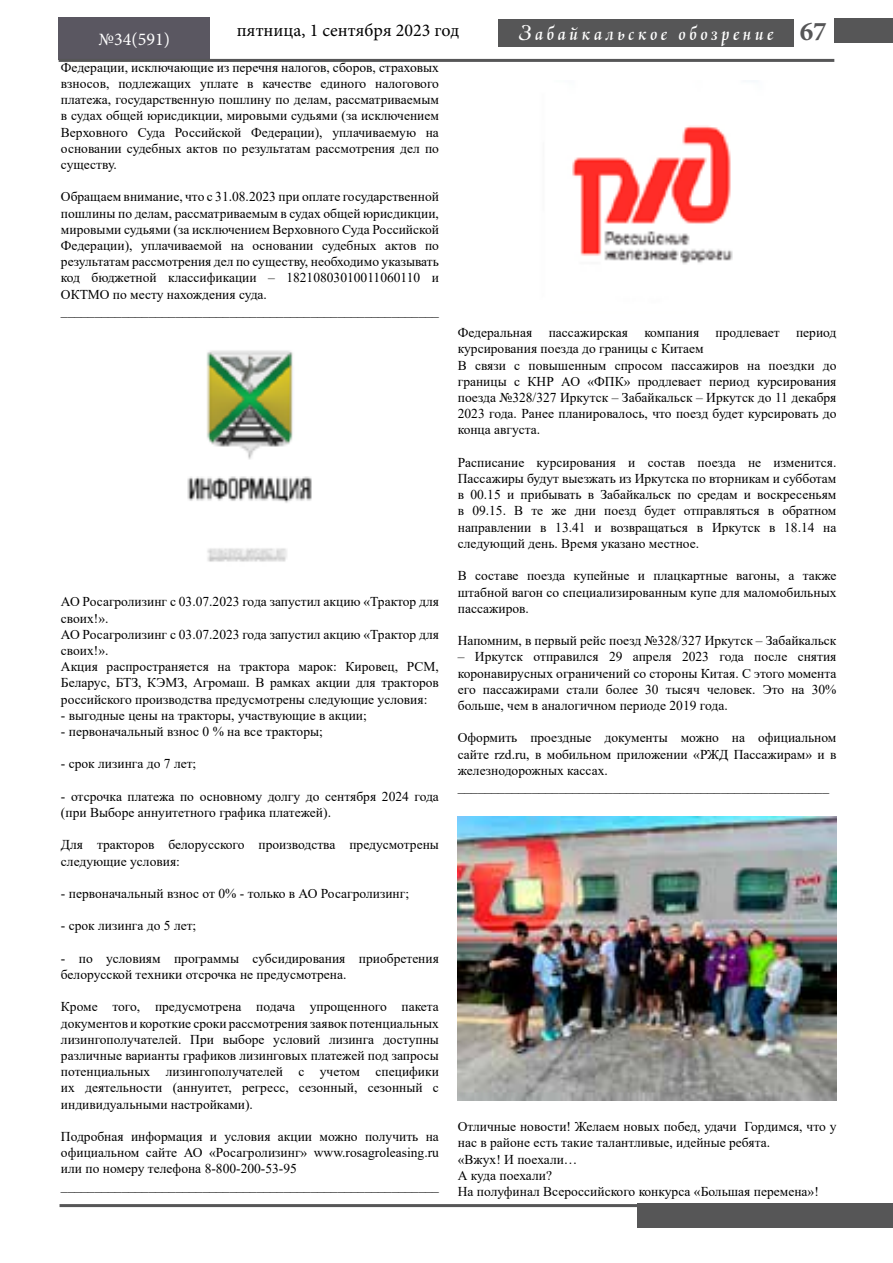
<style>
.page{position:relative;width:893px;height:1263px;background:#fff}
.page>*{position:absolute;margin:0;border:0;box-sizing:border-box;transform-origin:0 0}
.t1{font:21px "Asturiascript";letter-spacing:.18em;color:#fff}
.t2{font:18px "Minion Pro";color:#000}
.t3{font:18px "Minion Pro";color:#fff}
.t4{font:13.5px/16.2px "Times New Roman";color:#000}
.s1{font-family:"Minion Pro";font-weight:700;font-size:27px;color:#565657}
</style>
<div class="page">
<div style="left:834px;top:18px;width:59px;height:24px;background:#565657"></div>
<div style="left:498px;top:19px;width:296px;height:28px;background:#565657"></div>
<div style="left:59px;top:17px;width:151px;height:43px;background:#5a5761"></div>
<div style="left:637px;top:1203px;width:256px;height:24px;background:#565657"></div>
<hr style="left:60px;top:1204px;width:775px;height:3px;background:#565657">
<hr style="left:59px;top:59px;width:775px;height:3px;background:#565657">
<img style="left:187px;top:350px;width:125px;height:212px">
<img style="left:572px;top:125px;width:161px;height:139px">
<img style="left:458px;top:816px;width:379px;height:284px">
<h2 class="t3" style="left:99px;top:27px;width:73px">№34(591)</h2>
<h2 class="t2" style="left:237px;top:18px;width:224px">пятница, 1 сентября 2023 год</h2>
<h1 class="t1" style="left:519px;top:21px;width:309px">Забайкальское обозрение <span class="s1">67</span></h1>
<p class="t4" style="left:61px;top:59px;width:380px;text-align:justify">Федерации, исключающие из перечня налогов, сборов, страховых взносов, подлежащих уплате в качестве единого налогового платежа, государственную пошлину по делам, рассматриваемым в судах общей юрисдикции, мировыми судьями (за исключением Верховного Суда Российской Федерации), уплачиваемую на основании судебных актов по результатам рассмотрения дел по существу.</p>
<p class="t4" style="left:61px;top:188px;width:380px">Обращаем внимание, что с 31.08.2023 при оплате государственной пошлины по делам, рассматриваемым в судах общей юрисдикции, мировыми судьями (за исключением Верховного Суда Российской Федерации), уплачиваемой на основании судебных актов по результатам рассмотрения дел по существу, необходимо указывать код бюджетной классификации – 18210803010011060110 и ОКТМО по месту нахождения суда. ________________________________________________________</p>
<p class="t4" style="left:61px;top:593px;width:380px">АО Росагролизинг с 03.07.2023 года запустил акцию «Трактор для своих!».<br>АО Росагролизинг с 03.07.2023 года запустил акцию «Трактор для своих!».<br>Акция распространяется на трактора марок: Кировец, РСМ, Беларус, БТЗ, КЭМЗ, Агромаш. В рамках акции для тракторов российского производства предусмотрены следующие условия:</p>
<p class="t4" style="left:61px;top:707px;width:307px">- выгодные цены на тракторы, участвующие в акции;</p>
<p class="t4" style="left:61px;top:723px;width:264px">- первоначальный взнос 0 % на все тракторы;</p>
<p class="t4" style="left:61px;top:755px;width:137px">- срок лизинга до 7 лет;</p>
<p class="t4" style="left:61px;top:788px;width:380px">- отсрочка платежа по основному долгу до сентября 2024 года (при Выборе аннуитетного графика платежей).</p>
<p class="t4" style="left:61px;top:836px;width:380px">Для тракторов белорусского производства предусмотрены следующие условия:</p>
<p class="t4" style="left:61px;top:885px;width:350px">- первоначальный взнос от 0% - только в АО Росагролизинг;</p>
<p class="t4" style="left:61px;top:917px;width:137px">- срок лизинга до 5 лет;</p>
<p class="t4" style="left:61px;top:950px;width:379px">- по условиям программы субсидирования приобретения белорусской техники отсрочка не предусмотрена.</p>
<p class="t4" style="left:61px;top:998px;width:380px;text-align:justify">Кроме того, предусмотрена подача упрощенного пакета документов и короткие сроки рассмотрения заявок потенциальных лизингополучателей. При выборе условий лизинга доступны различные варианты графиков лизинговых платежей под запросы потенциальных лизингополучателей с учетом специфики их деятельности (аннуитет, регресс, сезонный, сезонный с индивидуальными настройками).</p>
<p class="t4" style="left:61px;top:1128px;width:380px">Подробная информация и условия акции можно получить на официальном сайте АО «Росагролизинг» www.rosagroleasing.ru или по номеру телефона 8-800-200-53-95 ________________________________________________________</p>
<p class="t4" style="left:458px;top:324px;width:380px">Федеральная пассажирская компания продлевает период курсирования поезда до границы с Китаем<br>В связи с повышенным спросом пассажиров на поездки до границы с КНР АО «ФПК» продлевает период курсирования поезда №328/327 Иркутск – Забайкальск – Иркутск до 11 декабря 2023 года. Ранее планировалось, что поезд будет курсировать до конца августа.</p>
<p class="t4" style="left:458px;top:454px;width:380px;text-align:justify">Расписание курсирования и состав поезда не изменится.<br>Пассажиры будут выезжать из Иркутска по вторникам и субботам в 00.15 и прибывать в Забайкальск по средам и воскресеньям в 09.15. В те же дни поезд будет отправляться в обратном направлении в 13.41 и возвращаться в Иркутск в 18.14 на следующий день. Время указано местное.</p>
<p class="t4" style="left:458px;top:567px;width:380px;text-align:justify">В составе поезда купейные и плацкартные вагоны, а также штабной вагон со специализированным купе для маломобильных пассажиров.</p>
<p class="t4" style="left:458px;top:632px;width:380px">Напомним, в первый рейс поезд №328/327 Иркутск – Забайкальск</p>
<p class="t4" style="left:458px;top:648px;width:380px;text-align:justify">– Иркутск отправился 29 апреля 2023 года после снятия коронавирусных ограничений со стороны Китая. С этого момента его пассажирами стали более 30 тысяч человек. Это на 30% больше, чем в аналогичном периоде 2019 года.</p>
<p class="t4" style="left:458px;top:729px;width:380px">Оформить проездные документы можно на официальном сайте rzd.ru, в мобильном приложении «РЖД Пассажирам» и в железнодорожных кассах. _______________________________________________________</p>
<p class="t4" style="left:458px;top:1118px;width:380px">Отличные новости! Желаем новых побед, удачи Гордимся, что у нас в районе есть такие талантливые, идейные ребята.<br>«Вжух! И поехали…<br>А куда поехали?<br>На полуфинал Всероссийского конкурса «Большая перемена»!</p>
</div>
